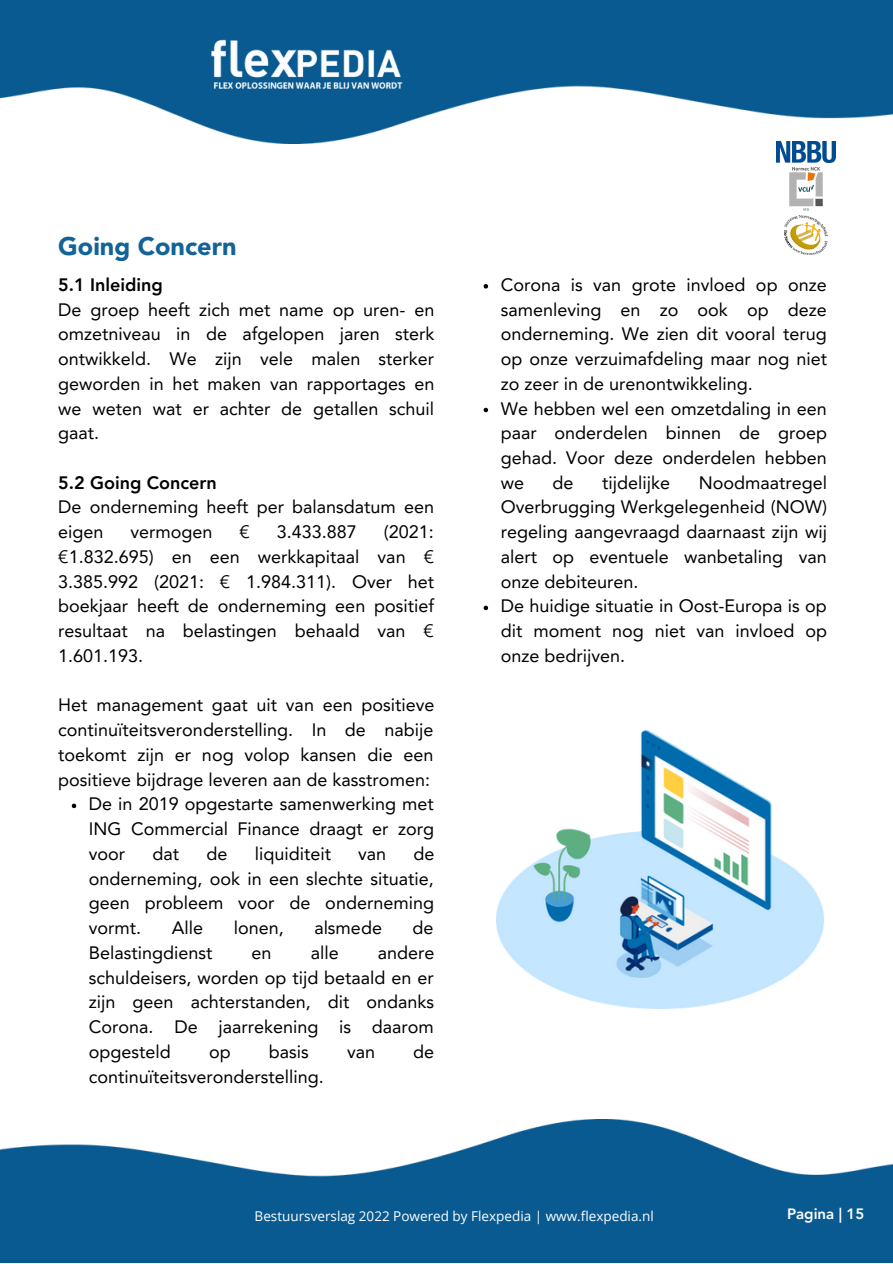
<style>
.page{position:relative;width:893px;height:1264px;background:#fff}
.page>*{position:absolute;margin:0;border:0;box-sizing:border-box;transform-origin:0 0}
.t1{font:900 25.2px "Avenir LT Std";color:#126398}
.t2{font:18px/24.8px "Avenir LT Pro";color:#000;text-align:justify}
.t3{font:800 18px "Avenir LT Pro";color:#000}
.t4{font:800 15px "Avenir LT Pro";color:#fff}
.t5{font:13.5px "Open Sans";color:#fff}
</style>
<div class="page">
<img style="left:776px;top:143px;width:59px;height:19px">
<img style="left:789px;top:167px;width:34px;height:44px">
<img style="left:784px;top:215px;width:43px;height:40px">
<img style="left:496px;top:730px;width:327px;height:278px">
<svg style="left:483px;top:284px;width:5px;height:4px"></svg>
<svg style="left:483px;top:408px;width:5px;height:4px"></svg>
<svg style="left:483px;top:605px;width:5px;height:5px"></svg>
<svg style="left:72px;top:803px;width:4px;height:5px"></svg>
<img style="left:0;top:1119px;width:892px;height:143px">
<img style="left:0;top:0;width:892px;height:143px">
<img style="left:195px;top:23px;width:219px;height:86px">
<p class="t1" style="left:58px;top:236px;width:180px">Going Concern</p>
<p class="t3" style="left:58px;top:277px;width:106px">5.1 Inleiding</p>
<p class="t2" style="left:58px;top:298px;width:378px">De groep heeft zich met name op uren- en omzetniveau in de afgelopen jaren sterk ontwikkeld. We zijn vele malen sterker geworden in het maken van rapportages en we weten wat er achter de getallen schuil gaat.</p>
<p class="t3" style="left:58px;top:475px;width:160px">5.2 Going Concern</p>
<p class="t2" style="left:58px;top:496px;width:377px">De onderneming heeft per balansdatum een eigen</p>
<p class="t2" style="left:58px;top:521px;width:377px;text-indent:325px">(2021: €1.832.695) en een werkkapitaal van € 3.385.992 (2021: € 1.984.311). Over het boekjaar heeft de onderneming een positief resultaat na belastingen behaald van € 1.601.193.</p>
<p class="t2" style="left:58px;top:694px;width:378px">Het management gaat uit van een positieve continuïteitsveronderstelling. In de nabije toekomt zijn er nog volop kansen die een positieve bijdrage leveren aan de kasstromen:</p>
<p class="t2" style="left:130px;top:521px;width:83px">vermogen</p>
<p class="t2" style="left:239px;top:521px;width:12px">€</p>
<p class="t2" style="left:277px;top:521px;width:81px">3.433.887</p>
<p class="t2" style="left:89px;top:793px;width:347px">De in 2019 opgestarte samenwerking met ING Commercial Finance draagt er zorg voor</p>
<p class="t2" style="left:89px;top:842px;width:347px;text-indent:325px">de onderneming, ook in een slechte situatie, geen probleem voor de onderneming vormt.</p>
<p class="t2" style="left:152px;top:842px;width:28px">dat</p>
<p class="t2" style="left:206px;top:842px;width:22px">de</p>
<p class="t2" style="left:255px;top:842px;width:78px">liquiditeit</p>
<p class="t2" style="left:358px;top:842px;width:30px">van</p>
<p class="t2" style="left:172px;top:917px;width:33px">Alle</p>
<p class="t2" style="left:234px;top:917px;width:51px">lonen,</p>
<p class="t2" style="left:314px;top:917px;width:69px">alsmede</p>
<p class="t2" style="left:412px;top:917px;width:22px">de</p>
<p class="t2" style="left:89px;top:941px;width:125px">Belastingdienst</p>
<p class="t2" style="left:251px;top:941px;width:21px">en</p>
<p class="t2" style="left:311px;top:941px;width:29px">alle</p>
<p class="t2" style="left:89px;top:941px;width:347px;text-indent:289px">andere schuldeisers, worden op tijd betaald en er zijn geen achterstanden, dit ondanks Corona. De jaarrekening is daarom opgesteld</p>
<p class="t2" style="left:209px;top:1040px;width:23px">op</p>
<p class="t2" style="left:269px;top:1040px;width:41px">basis</p>
<p class="t2" style="left:347px;top:1040px;width:30px">van</p>
<p class="t2" style="left:413px;top:1040px;width:22px">de</p>
<p class="t2" style="left:89px;top:1065px;width:236px">continuïteitsveronderstelling.</p>
<p class="t2" style="left:500px;top:274px;width:328px">Corona is van grote invloed op onze samenleving en zo ook op deze onderneming. We zien dit vooral terug op onze verzuimafdeling maar nog niet zo zeer in de urenontwikkeling.</p>
<p class="t2" style="left:500px;top:397px;width:328px">We hebben wel een omzetdaling in een paar onderdelen binnen de groep gehad. Voor deze onderdelen hebben we</p>
<p class="t2" style="left:500px;top:472px;width:328px;text-indent:198px">Noodmaatregel Overbrugging Werkgelegenheid (NOW) regeling aangevraagd daarnaast zijn wij alert op eventuele wanbetaling van onze debiteuren.</p>
<p class="t2" style="left:500px;top:595px;width:328px">De huidige situatie in Oost-Europa is op dit moment nog niet van invloed op onze bedrijven.</p>
<p class="t2" style="left:552px;top:472px;width:22px">de</p>
<p class="t2" style="left:602px;top:472px;width:69px">tijdelijke</p>
<p class="t5" style="left:255px;top:1206px;width:400px">Bestuursverslag 2022 Powered by Flexpedia | www.flexpedia.nl</p>
<p class="t4" style="left:787px;top:1207px;width:79px">Pagina | 15</p>
</div>
